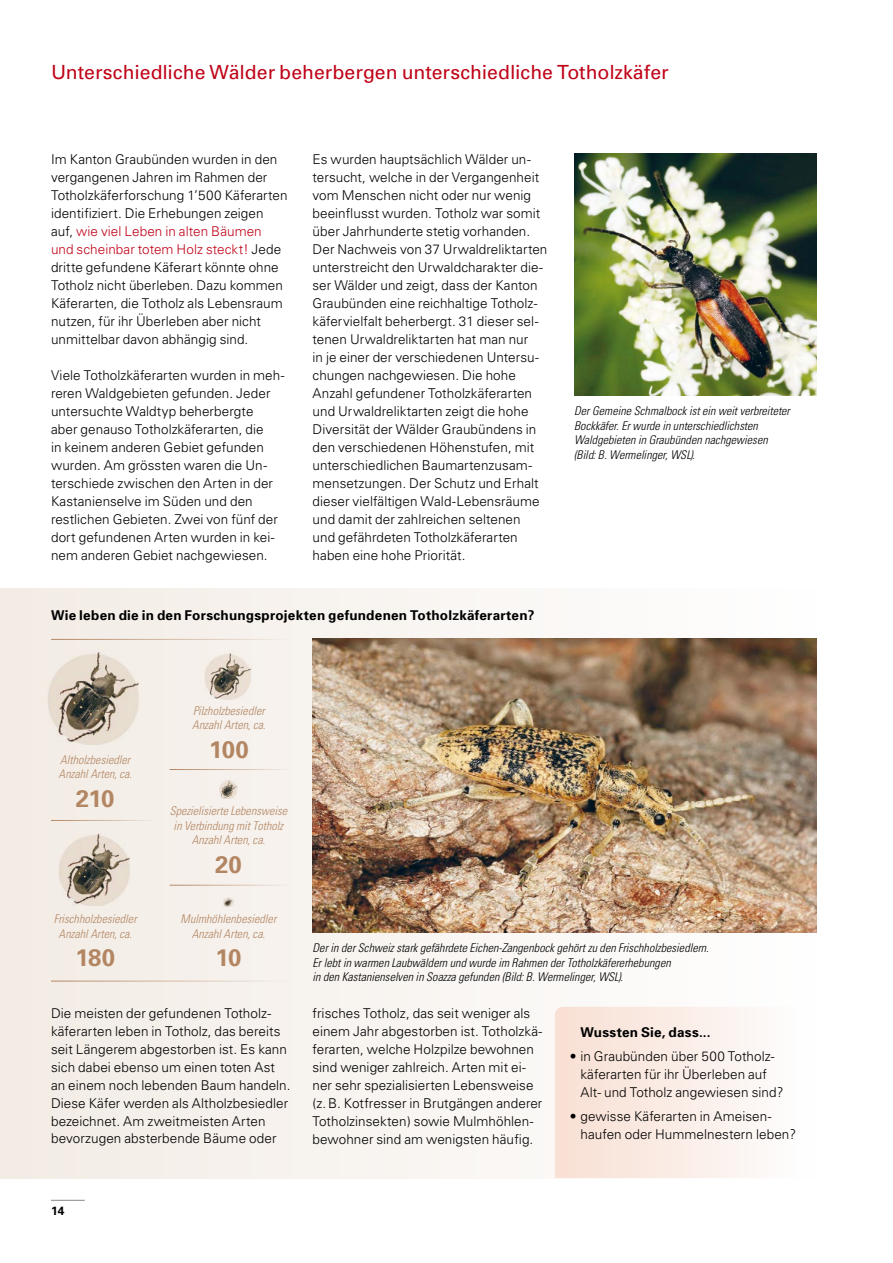
<style>
.page{position:relative;width:893px;height:1263px;background:#fff}
.page>*{position:absolute;margin:0;border:0;box-sizing:border-box;transform-origin:0 0}
.t1{font:700 24px "Univers";letter-spacing:-.03em;color:#b38663}
.t2{font:19.5px "Univers";letter-spacing:-.005em;color:#c00418}
.t3{font:300 13.5px/18px "Univers";letter-spacing:.005em;color:#000}
.t4{font:700 13.5px "Univers";letter-spacing:.02em;color:#000}
.t5{font:italic 300 condensed 12px/14.4px "Univers";letter-spacing:.005em;color:#000}
.t6{font:italic 300 condensed 12px/14.4px "Univers";color:#b38663;text-align:center}
.t7{font:700 12px "Univers";color:#000}
.s1{color:#c00418}
</style>
<div class="page">
<hr style="left:51px;top:1200px;width:34px;height:1px;background:#87888a">
<div style="left:0;top:588px;width:816px;height:591px;background:linear-gradient(to right,#f3ece5,#fdfcfc)"></div>
<svg style="left:555px;top:1007px;width:242px;height:171px"></svg>
<img style="left:313px;top:638px;width:503px;height:294px">
<img style="left:574px;top:153px;width:242px;height:242px">
<hr style="left:51px;top:639px;width:241px;height:1px;background:#b38663">
<hr style="left:51px;top:981px;width:241px;height:1px;background:#b38663">
<hr style="left:51px;top:820px;width:104px;height:1px;background:#b38663">
<hr style="left:170px;top:769px;width:122px;height:1px;background:#b38663">
<hr style="left:170px;top:885px;width:122px;height:1px;background:#b38663">
<img style="left:48px;top:647px;width:95px;height:98px">
<img style="left:205px;top:651px;width:47px;height:49px">
<img style="left:58px;top:829px;width:74px;height:76px">
<img style="left:219px;top:779px;width:19px;height:19px">
<svg style="left:224px;top:897px;width:9px;height:9px"></svg>
<h2 class="t2" style="left:51px;top:60px;width:619px">Unterschiedliche Wälder beherbergen unterschiedliche Totholzkäfer</h2>
<p class="t3" style="left:51px;top:150px;width:238px">Im Kanton Graubünden wurden in den vergangenen Jahren im Rahmen der Totholzkäferforschung 1’500 Käferarten identifiziert. Die Erhebungen zeigen auf, <span class="s1">wie viel Leben in alten Bäumen und scheinbar totem Holz steckt!</span> Jede dritte gefundene Käferart könnte ohne Totholz nicht überleben. Dazu kommen Käferarten, die Totholz als Lebensraum nutzen, für ihr Überleben aber nicht unmittelbar davon abhängig sind.</p>
<p class="t3" style="left:51px;top:366px;width:235px">Viele Totholzkäferarten wurden in meh&shy;reren Waldgebieten gefunden. Jeder untersuchte Waldtyp beherbergte<br>aber genauso Totholzkäferarten, die<br>in keinem anderen Gebiet gefunden wurden. Am grössten waren die Un&shy;terschiede zwischen den Arten in der Kastanienselve im Süden und den restlichen Gebieten. Zwei von fünf der dort gefundenen Arten wurden in kei&shy;nem anderen Gebiet nachgewiesen.</p>
<p class="t3" style="left:313px;top:150px;width:236px">Es wurden hauptsächlich Wälder un&shy;tersucht, welche in der Vergangenheit vom Menschen nicht oder nur wenig beeinflusst wurden. Totholz war somit über Jahrhunderte stetig vorhanden.<br>Der Nachweis von 37 Urwaldreliktarten unterstreicht den Urwaldcharakter die&shy;ser Wälder und zeigt, dass der Kanton Graubünden eine reichhaltige Totholz&shy;käfervielfalt beherbergt. 31 dieser sel&shy;tenen Urwaldreliktarten hat man nur<br>in je einer der verschiedenen Untersu&shy;chungen nachgewiesen. Die hohe Anzahl gefundener Totholzkäferarten und Urwaldreliktarten zeigt die hohe Diversität der Wälder Graubündens in den verschiedenen Höhenstufen, mit unterschiedlichen Baumartenzusam&shy;mensetzungen. Der Schutz und Erhalt dieser vielfältigen Wald-Lebensräume und damit der zahlreichen seltenen<br>und gefährdeten Totholzkäferarten haben eine hohe Priorität.</p>
<p class="t4" style="left:51px;top:607px;width:485px">Wie leben die in den Forschungsprojekten gefundenen Totholzkäferarten?</p>
<p class="t5" style="left:574px;top:404px;width:217px">Der Gemeine Schmalbock ist ein weit verbreiteter Bockkäfer. Er wurde in unterschiedlichsten Waldgebieten in Graubünden nachgewiesen (Bild: B. Wermelinger, WSL).</p>
<p class="t6" style="left:59px;top:752px;width:75px;text-align:left">Altholzbesiedler<br>Anzahl Arten, ca.</p>
<h1 class="t1" style="left:76px;top:784px;width:40px">210</h1>
<p class="t6" style="left:192px;top:703px;width:75px;text-align:left">Pilzholzbesiedler<br>Anzahl Arten, ca.</p>
<h1 class="t1" style="left:209px;top:735px;width:41px">100</h1>
<p class="t6" style="left:170px;top:804px;width:119px">Spezielisierte Lebensweise in Verbindung mit Totholz<br>Anzahl Arten, ca.</p>
<h1 class="t1" style="left:215px;top:850px;width:28px">20</h1>
<p class="t6" style="left:54px;top:912px;width:84px">Frischholzbesiedler<br>Anzahl Arten, ca.</p>
<h1 class="t1" style="left:75px;top:943px;width:41px">180</h1>
<p class="t6" style="left:181px;top:912px;width:97px">Mulmhöhlenbesiedler<br>Anzahl Arten, ca.</p>
<h1 class="t1" style="left:215px;top:943px;width:27px">10</h1>
<p class="t3" style="left:51px;top:1003px;width:241px">Die meisten der gefundenen Totholz&shy;käferarten leben in Totholz, das bereits seit Längerem abgestorben ist. Es kann sich dabei ebenso um einen toten Ast an einem noch lebenden Baum handeln.<br>Diese Käfer werden als Altholzbesiedler bezeichnet. Am zweitmeisten Arten bevorzugen absterbende Bäume oder</p>
<p class="t5" style="left:313px;top:941px;width:398px">Der in der Schweiz stark gefährdete Eichen-Zangenbock gehört zu den Frischholzbesiedlern.<br>Er lebt in warmen Laubwäldern und wurde im Rahmen der Totholzkäfererhebungen<br>in den Kastanienselven in Soazza gefunden (Bild: B. Wermelinger, WSL).</p>
<p class="t3" style="left:313px;top:1003px;width:231px">frisches Totholz, das seit weniger als einem Jahr abgestorben ist. Totholzkä&shy;ferarten, welche Holzpilze bewohnen sind weniger zahlreich. Arten mit ei&shy;ner sehr spezialisierten Lebensweise (z.B. Kotfresser in Brutgängen anderer Totholzinsekten) sowie Mulmhöhlen&shy;bewohner sind am wenigsten häufig.</p>
<p class="t4" style="left:580px;top:1023px;width:131px">Wussten Sie, dass...</p>
<p class="t3" style="left:580px;top:1047px;width:204px;text-indent:-11px">• in Graubünden über 500 Totholz&shy;käferarten für ihr Überleben auf<br>Alt- und Totholz angewiesen sind?</p>
<p class="t3" style="left:580px;top:1107px;width:217px;text-indent:-11px">• gewisse Käferarten in Ameisen&shy;haufen oder Hummelnestern leben?</p>
<p class="t7" style="left:51px;top:1203px;width:15px">14</p>
</div>
